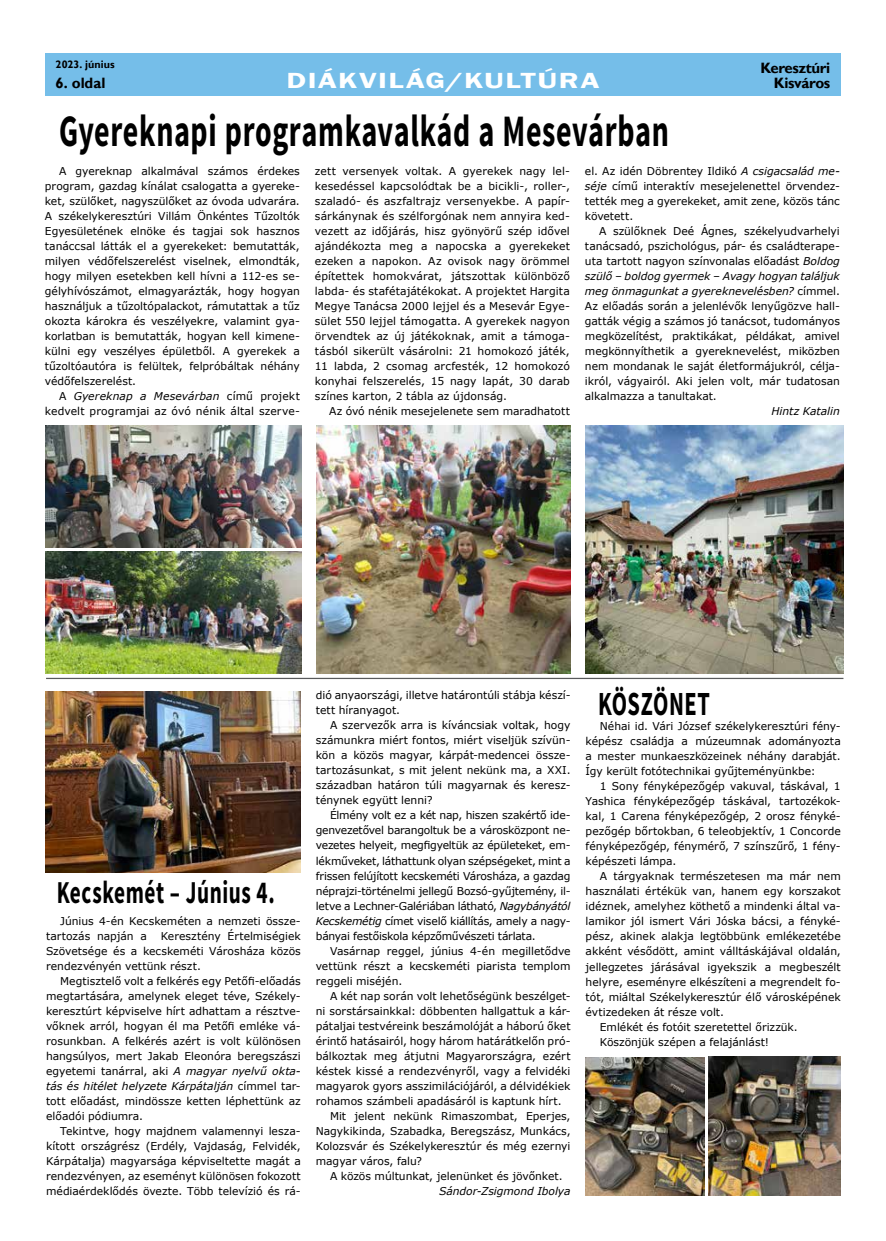
<style>
.page{position:relative;width:886px;height:1241px;background:#fff}
.page>*{position:absolute;margin:0;border:0;box-sizing:border-box;transform-origin:0 0}
.t1{font:700 45px "Source Sans Pro";letter-spacing:.02em;color:#000;scale:.67 1}
.t2{font:700 33.75px "Source Sans Pro";letter-spacing:.025em;color:#000;scale:.67 1}
.t3{font:700 31.88px "Source Sans Pro";letter-spacing:.025em;color:#000;scale:.67 1}
.t4{font:600 22.5px "Franklin Gothic";letter-spacing:.05em;color:#fff;scale:1.36 1}
.t5{font:700 15px/15px "Gill Sans";letter-spacing:-.025em;color:#000;text-align:right}
.t6{font:10.75px/15px "Verdana";color:#000;text-align:justify}
.t7{font:italic 10.75px "Verdana";letter-spacing:-.005em;color:#000}
.t8{font:700 10.75px "Gill Sans";letter-spacing:.005em;color:#000}
.s1{font-style:italic}
</style>
<div class="page">
<div style="left:45px;top:53px;width:796px;height:43px;background:#75bee9"></div>
<hr style="left:46px;top:677px;width:797px;height:2px;background:#58595b">
<img style="left:45px;top:425px;width:256px;height:122px">
<img style="left:317px;top:425px;width:253px;height:248px">
<img style="left:586px;top:425px;width:257px;height:248px">
<img style="left:45px;top:552px;width:256px;height:121px">
<img style="left:45px;top:691px;width:255px;height:181px">
<img style="left:586px;top:1057px;width:118px;height:138px">
<img style="left:709px;top:1056px;width:132px;height:139px">
<p class="t8" style="left:56px;top:58px;width:61px">2023. június</p>
<h3 class="t5" style="left:56px;top:76px;width:51px">6. oldal</h3>
<h3 class="t4" style="left:287px;top:67px;width:232px">DIÁKVILÁG/KULTÚRA</h3>
<h1 class="t1" style="left:59px;top:102px;width:912px">Gyereknapi programkavalkád a Mesevárban</h1>
<h3 class="t5" style="left:760px;top:61px;width:71px">Keresztúri<br>Kisváros</h3>
<p class="t6" style="left:45px;top:163px;width:256px;text-indent:14px">A gyereknap alkalmával számos érdekes program, gazdag kínálat csalogatta a gyereke&shy;ket, szülőket, nagyszülőket az óvoda udvarára.<br>A székelykeresztúri Villám Önkéntes Tűzoltók Egyesületének elnöke és tagjai sok hasznos tanáccsal látták el a gyerekeket: bemutatták, milyen védőfelszerelést viselnek, elmondták, hogy milyen esetekben kell hívni a 112-es se&shy;gélyhívószámot, elmagyarázták, hogy hogyan használjuk a tűzoltópalackot, rámutattak a tűz okozta károkra és veszélyekre, valamint gya&shy;korlatban is bemutatták, hogyan kell kimene&shy;külni egy veszélyes épületből. A gyerekek a tűzoltóautóra is felültek, felpróbáltak néhány védőfelszerelést.</p>
<p class="t6" style="left:45px;top:388px;width:256px;text-align:right">A <span class="s1">Gyereknap a Mesevárban</span> című projekt kedvelt programjai az óvó nénik által szerve-</p>
<p class="t6" style="left:315px;top:163px;width:256px">zett versenyek voltak. A gyerekek nagy lel&shy;kesedéssel kapcsolódtak be a bicikli-, roller-, szaladó- és aszfaltrajz versenyekbe. A papír&shy;sárkánynak és szélforgónak nem annyira ked&shy;vezett az időjárás, hisz gyönyörű szép idővel ajándékozta meg a napocska a gyerekeket ezeken a napokon. Az ovisok nagy örömmel építettek homokvárat, játszottak különböző labda- és stafétajátékokat. A projektet Hargita Megye Tanácsa 2000 lejjel és a Mesevár Egye&shy;sület 550 lejjel támogatta. A gyerekek nagyon örvendtek az új játékoknak, amit a támoga&shy;tásból sikerült vásárolni: 21 homokozó játék, 11 labda, 2 csomag arcfesték, 12 homokozó konyhai felszerelés, 15 nagy lapát, 30 darab színes karton, 2 tábla az újdonság.</p>
<p class="t6" style="left:329px;top:403px;width:242px">Az óvó nénik mesejelenete sem maradhatott</p>
<p class="t6" style="left:585px;top:163px;width:256px">el. Az idén Döbrentey Ildikó <span class="s1">A csigacsalád me&shy;séje</span> című interaktív mesejelenettel örvendez&shy;tették meg a gyerekeket, amit zene, közös tánc követett.</p>
<p class="t6" style="left:585px;top:223px;width:256px;text-indent:14px">A szülőknek Deé Ágnes, székelyudvarhelyi tanácsadó, pszichológus, pár- és családterape&shy;uta tartott nagyon színvonalas előadást <span class="s1">Boldog szülő ‒ boldog gyermek ‒ Avagy hogyan találjuk meg önmagunkat a gyereknevelésben?</span> címmel.<br>Az előadás során a jelenlévők lenyűgözve hall&shy;gatták végig a számos jó tanácsot, tudományos megközelítést, praktikákat, példákat, amivel megkönnyíthetik a gyereknevelést, miközben nem mondanak le saját életformájukról, célja&shy;ikról, vágyairól. Aki jelen volt, már tudatosan alkalmazza a tanultakat.</p>
<p class="t7" style="left:771px;top:403px;width:70px">Hintz Katalin</p>
<h3 class="t3" style="left:57px;top:872px;width:327px">Kecskemét – Június 4.</h3>
<p class="t6" style="left:46px;top:913px;width:256px;text-indent:14px">Június 4-én Kecskeméten a nemzeti össze&shy;tartozás napján a</p>
<p class="t6" style="left:46px;top:928px;width:256px;text-indent:115px">Keresztény Értelmiségiek Szövetsége és a kecskeméti Városháza közös rendezvényén vettünk részt.</p>
<p class="t6" style="left:46px;top:973px;width:256px;text-indent:14px">Megtisztelő volt a felkérés egy Petőfi-előadás megtartására, amelynek eleget téve, Székely&shy;keresztúrt képviselve hírt adhattam a résztve&shy;vőknek arról, hogyan él ma Petőfi emléke vá&shy;rosunkban. A felkérés azért is volt különösen hangsúlyos, mert Jakab Eleonóra beregszászi egyetemi tanárral, aki <span class="s1">A magyar nyelvű okta&shy;tás és hitélet helyzete Kárpátalján</span> címmel tar&shy;tott előadást, mindössze ketten léphettünk az előadói pódiumra.</p>
<p class="t6" style="left:46px;top:1123px;width:256px;text-indent:14px">Tekintve, hogy majdnem valamennyi lesza&shy;kított országrész (Erdély, Vajdaság, Felvidék, Kárpátalja) magyarsága képviseltette magát a rendezvényen, az eseményt különösen fokozott médiaérdeklődés övezte. Több televízió és rá-</p>
<p class="t6" style="left:316px;top:687px;width:256px">dió anyaországi, illetve határontúli stábja készí&shy;tett híranyagot.</p>
<p class="t6" style="left:316px;top:717px;width:256px;text-indent:14px">A szervezők arra is kíváncsiak voltak, hogy számunkra miért fontos, miért viseljük szívün&shy;kön a közös magyar, kárpát-medencei össze&shy;tartozásunkat, s mit jelent nekünk ma, a XXI. században határon túli magyarnak és keresz&shy;ténynek együtt lenni?</p>
<p class="t6" style="left:316px;top:807px;width:256px;text-indent:14px">Élmény volt ez a két nap, hiszen szakértő ide&shy;genvezetővel barangoltuk be a városközpont ne&shy;vezetes helyeit, megfigyeltük az épületeket, em&shy;lékműveket, láthattunk olyan szépségeket, mint a frissen felújított kecskeméti Városháza, a gazdag néprajzi-történelmi jellegű Bozsó-gyűjtemény, il&shy;letve a Lechner-Galériában látható, <span class="s1">Nagybányától Kecskemétig</span> címet viselő kiállítás, amely a nagy&shy;bányai festőiskola képzőművészeti tárlata.</p>
<p class="t6" style="left:316px;top:942px;width:256px;text-indent:14px">Vasárnap reggel, június 4-én megilletődve vettünk részt a kecskeméti piarista templom reggeli miséjén.</p>
<p class="t6" style="left:330px;top:987px;width:242px">A két nap során volt lehetőségünk beszélget-</p>
<p class="t6" style="left:316px;top:1002px;width:256px">ni sorstársainkkal: döbbenten hallgattuk a kár-</p>
<p class="t6" style="left:316px;top:1017px;width:256px">pátaljai testvéreink beszámolóját a háború őket</p>
<p class="t6" style="left:316px;top:1032px;width:256px">érintő hatásairól, hogy három határátkelőn pró-</p>
<p class="t6" style="left:316px;top:1047px;width:256px">bálkoztak meg átjutni Magyarországra, ezért</p>
<p class="t6" style="left:316px;top:1062px;width:256px">késtek kissé a rendezvényről, vagy a felvidéki</p>
<p class="t6" style="left:316px;top:1077px;width:256px">magyarok gyors asszimilációjáról, a délvidékiek</p>
<p class="t6" style="left:316px;top:1092px;width:247px">rohamos számbeli apadásáról is kaptunk hírt.</p>
<p class="t6" style="left:330px;top:1107px;width:242px">Mit jelent nekünk Rimaszombat, Eperjes,</p>
<p class="t6" style="left:316px;top:1122px;width:256px">Nagykikinda, Szabadka, Beregszász, Munkács,</p>
<p class="t6" style="left:316px;top:1137px;width:256px">Kolozsvár és Székelykeresztúr és még ezernyi</p>
<p class="t6" style="left:316px;top:1152px;width:108px">magyar város, falu?</p>
<p class="t6" style="left:330px;top:1167px;width:234px">A közös múltunkat, jelenünket és jövőnket.</p>
<p class="t7" style="left:439px;top:1183px;width:133px">Sándor-Zsigmond Ibolya</p>
<h2 class="t2" style="left:598px;top:681px;width:169px">KÖSZÖNET</h2>
<p class="t6" style="left:586px;top:718px;width:257px;text-indent:14px">Néhai id. Vári József székelykeresztúri fény&shy;képész családja a múzeumnak adományozta a mester munkaeszközeinek néhány darabját.<br>Így került fotótechnikai gyűjteményünkbe:</p>
<p class="t6" style="left:586px;top:778px;width:257px;text-indent:14px">1 Sony fényképezőgép vakuval, táskával, 1<br>Yashica fényképezőgép táskával, tartozékok&shy;kal, 1 Carena fényképezőgép, 2 orosz fényké&shy;pezőgép bőrtokban, 6 teleobjektív, 1 Concorde fényképezőgép, fénymérő, 7 színszűrő, 1 fény&shy;képészeti lámpa.</p>
<p class="t6" style="left:600px;top:868px;width:242px">A tárgyaknak természetesen ma már nem</p>
<p class="t6" style="left:586px;top:883px;width:257px">használati értékük van, hanem egy korszakot</p>
<p class="t6" style="left:586px;top:898px;width:257px">idéznek, amelyhez köthető a mindenki által va-</p>
<p class="t6" style="left:586px;top:913px;width:257px">lamikor jól ismert Vári Jóska bácsi, a fényké-</p>
<p class="t6" style="left:586px;top:928px;width:257px">pész, akinek alakja legtöbbünk emlékezetébe</p>
<p class="t6" style="left:586px;top:943px;width:257px">akként vésődött, amint válltáskájával oldalán,</p>
<p class="t6" style="left:586px;top:958px;width:257px">jellegzetes járásával igyekszik a megbeszélt</p>
<p class="t6" style="left:586px;top:973px;width:257px">helyre, eseményre elkészíteni a megrendelt fo-</p>
<p class="t6" style="left:586px;top:988px;width:257px">tót, miáltal Székelykeresztúr élő városképének</p>
<p class="t6" style="left:586px;top:1003px;width:140px">évtizedeken át része volt.</p>
<p class="t6" style="left:600px;top:1018px;width:200px">Emlékét és fotóit szeretettel őrizzük.</p>
<p class="t6" style="left:600px;top:1033px;width:171px">Köszönjük szépen a felajánlást!</p>
</div>
